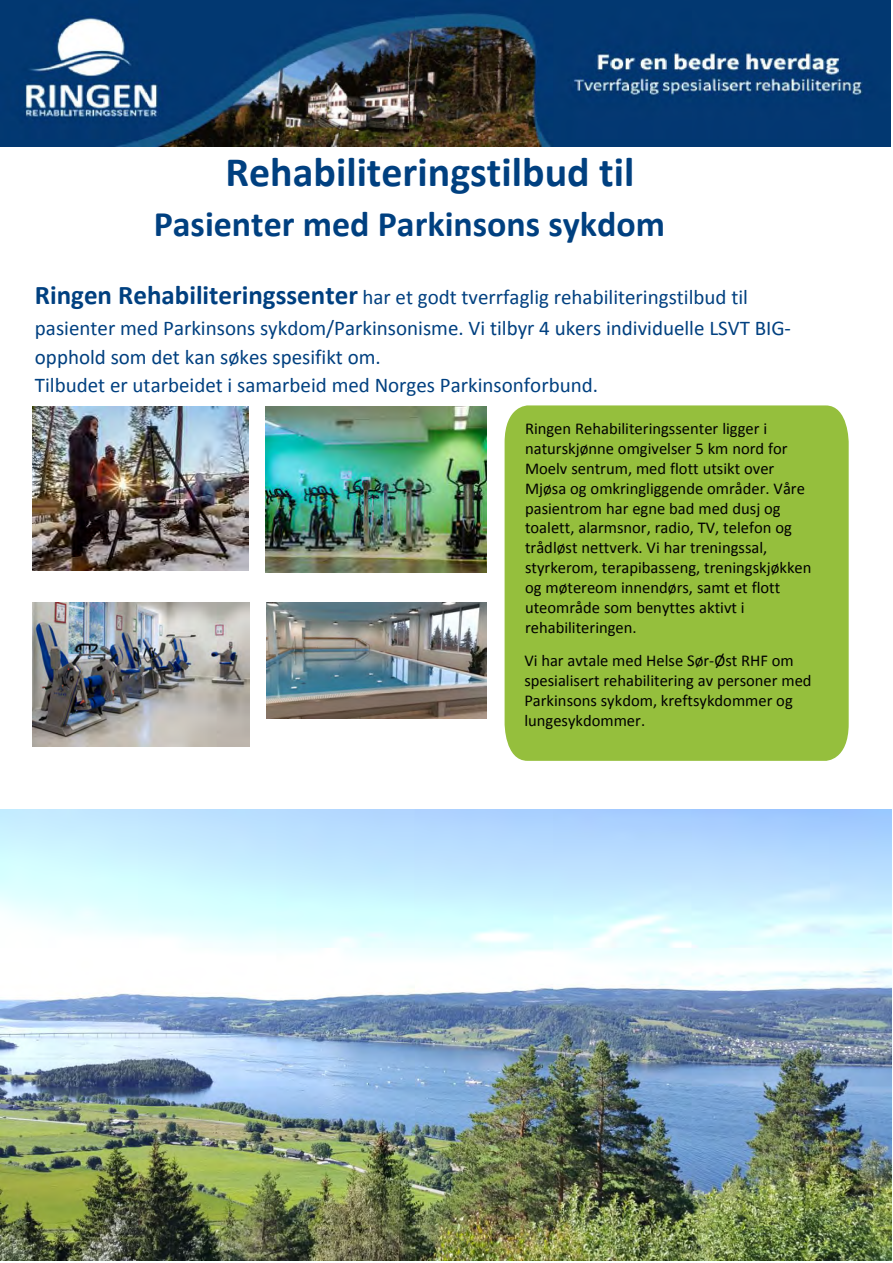
<style>
.page{position:relative;width:893px;height:1263px;background:#fff}
.page>*{position:absolute;margin:0;border:0;box-sizing:border-box;transform-origin:0 0}
.t1{font:700 42px "Calibri";color:#004080}
.t2{font:700 36px "Calibri";color:#004080}
.t3{font:21px/31px "Calibri";color:#004080}
.t4{font:16.5px/19.8px "Calibri";color:#000}
.s1{font-style:inherit}
.s2{font-weight:700;font-size:27px}
</style>
<div class="page">
<img style="left:0;top:0;width:891px;height:146px">
<img style="left:0;top:810px;width:892px;height:450px">
<div style="left:505px;top:405px;width:344px;height:356px;background:#95bf3d"></div>
<div style="left:504px;top:503px;width:337px;height:21px;background:#95bf3d"></div>
<div style="left:504px;top:524px;width:345px;height:22px;background:#95bf3d"></div>
<div style="left:504px;top:546px;width:345px;height:22px;background:#95bf3d"></div>
<div style="left:482px;top:568px;width:367px;height:43px;background:#95bf3d"></div>
<div style="left:504px;top:611px;width:336px;height:21px;background:#95bf3d"></div>
<div style="left:504px;top:632px;width:345px;height:22px;background:#95bf3d"></div>
<div style="left:504px;top:654px;width:345px;height:22px;background:#95bf3d"></div>
<div style="left:504px;top:693px;width:345px;height:21px;background:#95bf3d"></div>
<div style="left:481px;top:714px;width:368px;height:22px;background:#95bf3d"></div>
<img style="left:505px;top:736px;width:72px;height:22px">
<img style="left:33px;top:406px;width:215px;height:165px">
<img style="left:266px;top:406px;width:221px;height:166px">
<img style="left:266px;top:602px;width:221px;height:116px">
<img style="left:33px;top:603px;width:216px;height:144px">
<p class="t1" style="left:226px;top:145px;width:410px">Rehabiliteringstilbud til</p>
<p class="t2" style="left:154px;top:201px;width:513px">Pasienter med Parkinson<span class="s1">s sykdom</span></p>
<p class="t3" style="left:35px;top:282px;width:758px"><span class="s2">Ringen Rehabiliteringssenter</span> har et godt tverrfaglig rehabiliteringstilbud til pasienter med Parkinsons sykdom/Parkinsonisme. Vi tilbyr 4 ukers individuelle LSVT BIG-</p>
<p class="t3" style="left:35px;top:342px;width:565px;line-height:28.3px">opphold som det kan søkes spesifikt om.<br>Tilbudet er utarbeidet i samarbeid med Norges Parkinsonforbund.</p>
<p class="t4" style="left:525px;top:419px;width:288px">Ringen Rehabiliteringssenter ligger i naturskjønne omgivelser 5 km nord for Moelv sentrum, med flott utsikt over Mjøsa og omkringliggende områder. Våre pasientrom har egne bad med dusj og toalett, alarmsnor, radio, TV, telefon og trådløst nettverk. Vi har treningssal, styrkerom, terapibasseng, treningskjøkken og møtereom innendørs, samt et flott uteområde som benyttes aktivt i rehabiliteringen.</p>
<p class="t4" style="left:524px;top:651px;width:289px">Vi har avtale med Helse Sør-Øst RHF om spesialisert rehabilitering av personer med Parkinsons sykdom, kreftsykdommer og lungesykdommer.</p>
</div>
